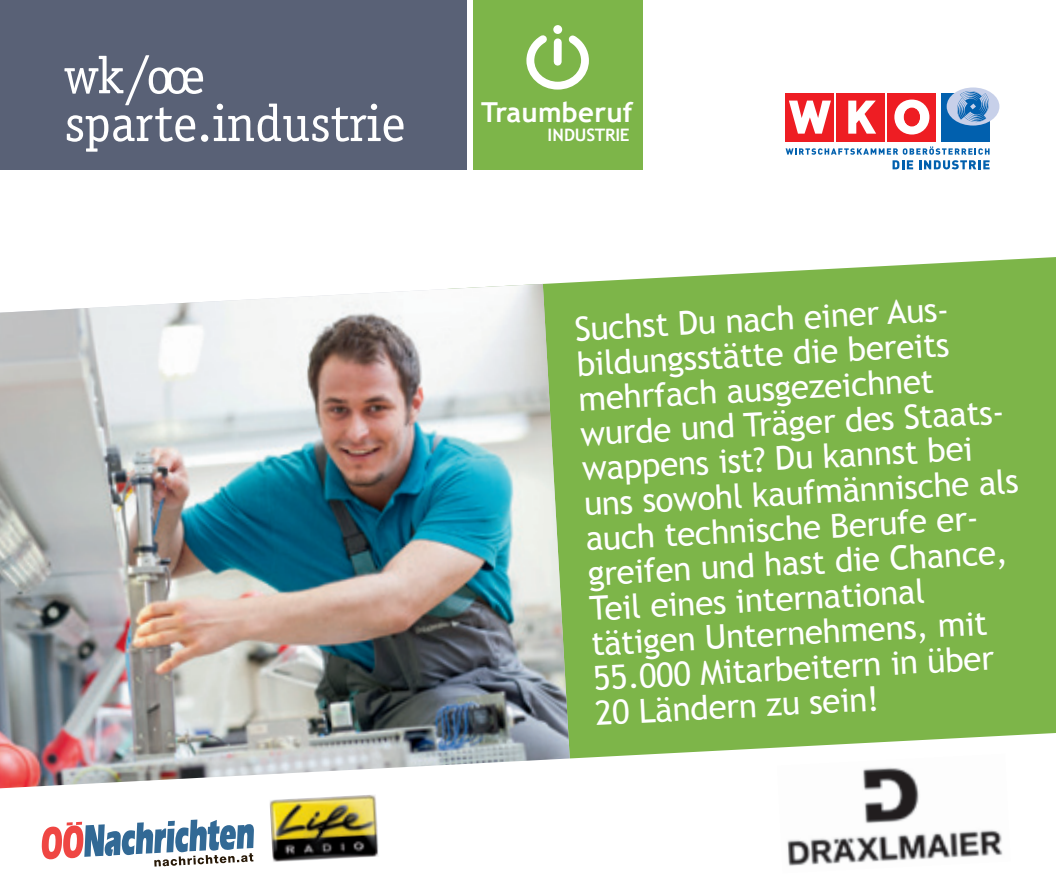
<style>
.page{position:relative;width:1056px;height:893px;background:#fff}
.page>*{position:absolute;margin:0;border:0;box-sizing:border-box;transform-origin:0 0}
.t1{font:53.9px/47.9px "Officina Serif";color:#fff}
.t2{font:33.25px/35px "Trebuchet MS";color:#fff}
.t3{font:700 27.65px "Trebuchet MS";letter-spacing:.01em;color:#fff}
.t4{font:700 17.15px "Trebuchet MS";letter-spacing:-.01em;color:#fff}
</style>
<div class="page">
<div style="left:543px;top:257px;width:513px;height:474px;background:#7db549"></div>
<img style="left:0;top:284px;width:570px;height:447px">
<svg style="left:785px;top:147px;width:204px;height:22px"></svg>
<div style="left:887px;top:93px;width:49px;height:49px;background:#ee1d23"></div>
<div style="left:836px;top:93px;width:49px;height:49px;background:#ee1d23"></div>
<svg style="left:848px;top:101px;width:28px;height:33px"></svg>
<div style="left:785px;top:93px;width:49px;height:49px;background:#ee1d23"></div>
<svg style="left:789px;top:101px;width:42px;height:33px"></svg>
<div style="left:941px;top:93px;width:48px;height:49px;background:#0160ae"></div>
<svg style="left:894px;top:100px;width:35px;height:35px"></svg>
<div style="left:904px;top:108px;width:15px;height:18px;background:#ee1d23;border-radius:50%"></div>
<div style="left:904px;top:108px;width:16px;height:18px;border:1px solid #ee1d23;border-radius:50%"></div>
<div style="left:946px;top:87px;width:53px;height:39px;background:#c7d0e9;border-radius:50%"></div>
<svg style="left:955px;top:89px;width:36px;height:35px"></svg>
<svg style="left:0;top:731px;width:1056px;height:136px"></svg>
<div style="left:473px;top:0;width:169px;height:169px;background:#7db549"></div>
<div style="left:0;top:0;width:467px;height:169px;background:#596176"></div>
<svg style="left:526px;top:28px;width:63px;height:62px"></svg>
<div style="left:553px;top:25px;width:9px;height:9px;background:#fff;border-radius:50%"></div>
<svg style="left:42px;top:819px;width:212px;height:47px"></svg>
<img style="left:269px;top:794px;width:110px;height:68px">
<img style="left:777px;top:754px;width:233px;height:113px">
<h1 class="t1" style="left:65px;top:52px;width:342px">wk/oœ sparte.industrie</h1>
<p class="t3" style="left:481px;top:95px;width:153px">Traumberuf</p>
<p class="t4" style="left:547px;top:124px;width:84px">INDUSTRIE</p>
<p class="t2" style="left:574px;top:312px;width:437px;rotate:-3deg">Suchst Du nach einer Aus&shy;bildungsstätte die bereits mehrfach ausgezeichnet wurde und Träger des Staats&shy;wappens ist? Du kannst bei uns sowohl kaufmännische als auch technische Berufe er&shy;greifen und hast die Chance,<br>Teil eines international tätigen Unternehmens, mit<br>55.000 Mitarbeitern in über<br>20 Ländern zu sein!</p>
</div>
